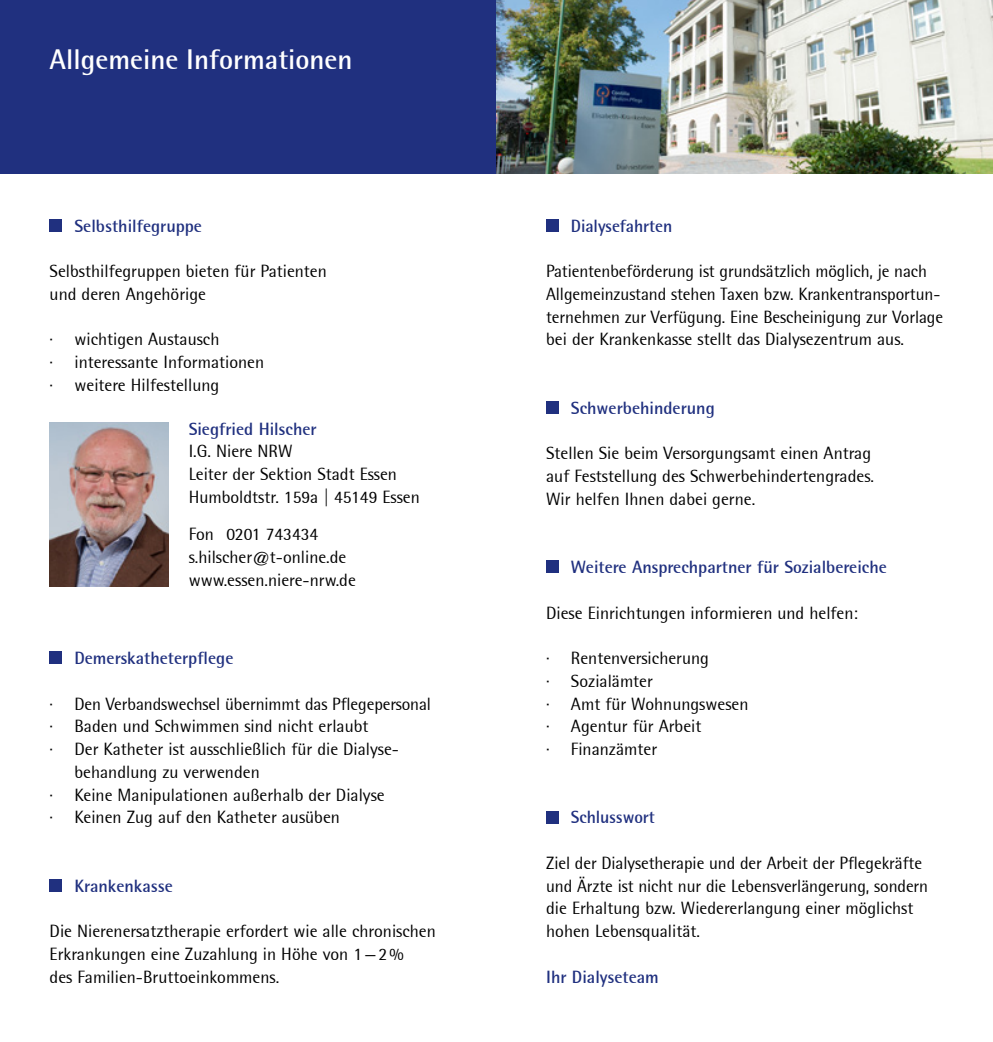
<style>
.page{position:relative;width:993px;height:1042px;background:#fff}
.page>*{position:absolute;margin:0;border:0;box-sizing:border-box;transform-origin:0 0}
.t1{font:700 28px "Rotis Semi Sans";color:#fff}
.t2{font:17.5px/22.8px "Rotis Semi Sans";color:#000}
.t3{font:700 17.5px "Rotis Semi Sans";color:#20307f}
.s1{font-weight:700}
</style>
<div class="page">
<div style="left:0;top:0;width:992px;height:174px;background:#20307f"></div>
<div style="left:50px;top:219px;width:12px;height:13px;background:#20307f"></div>
<div style="left:50px;top:651px;width:12px;height:13px;background:#20307f"></div>
<div style="left:50px;top:879px;width:12px;height:12px;background:#20307f"></div>
<div style="left:546px;top:219px;width:12px;height:13px;background:#20307f"></div>
<div style="left:546px;top:401px;width:12px;height:13px;background:#20307f"></div>
<div style="left:546px;top:560px;width:12px;height:13px;background:#20307f"></div>
<div style="left:546px;top:811px;width:12px;height:12px;background:#20307f"></div>
<img style="left:50px;top:422px;width:119px;height:165px">
<img style="left:496px;top:0;width:496px;height:174px">
<h1 class="t1" style="left:50px;top:43px;width:304px">Allgemeine Informationen</h1>
<p class="t3" style="left:74px;top:215px;width:129px">Selbsthilfegruppe</p>
<p class="t2" style="left:50px;top:260px;width:279px">Selbsthilfegruppen bieten für Patienten und deren Angehörige</p>
<p class="t2" style="left:50px;top:328px;width:216px">· wichtigen Austausch<br>· interessante Informationen · weitere Hilfestellung</p>
<p class="t3" style="left:189px;top:418px;width:129px">Siegfried Hilscher</p>
<p class="t2" style="left:189px;top:440px;width:232px">I.G. Niere NRW<br>Leiter der Sektion Stadt Essen<br>Humboldtstr. 159a <span class="s1">|</span> 45149 Essen</p>
<p class="t2" style="left:189px;top:523px;width:169px">Fon 0201 743434 s.hilscher@t-online.de www.essen.niere-nrw.de</p>
<p class="t3" style="left:74px;top:647px;width:160px">Demerskatheterpflege</p>
<p class="t2" style="left:50px;top:692px;width:383px">· Den Verbandswechsel übernimmt das Pflegepersonal</p>
<p class="t2" style="left:50px;top:715px;width:320px">· Baden und Schwimmen sind nicht erlaubt</p>
<p class="t2" style="left:50px;top:737px;width:351px">· Der Katheter ist ausschließlich für die Dialyse-</p>
<p class="t2" style="left:74px;top:760px;width:187px">behandlung zu verwenden</p>
<p class="t2" style="left:50px;top:783px;width:336px">· Keine Manipulationen außerhalb der Dialyse</p>
<p class="t2" style="left:50px;top:806px;width:292px">· Keinen Zug auf den Katheter ausüben</p>
<p class="t3" style="left:74px;top:875px;width:100px">Krankenkasse</p>
<p class="t2" style="left:50px;top:919px;width:387px">Die Nierenersatztherapie erfordert wie alle chronischen<br>Erkrankungen eine Zuzahlung in Höhe von 1—2%<br>des Familien-Bruttoeinkommens.</p>
<p class="t3" style="left:570px;top:215px;width:103px">Dialysefahrten</p>
<p class="t2" style="left:546px;top:260px;width:398px">Patientenbeförderung ist grundsätzlich möglich, je nach Allgemeinzustand stehen Taxen bzw. Krankentransportun&shy;ternehmen zur Verfügung. Eine Bescheinigung zur Vorlage bei der Krankenkasse stellt das Dialysezentrum aus.</p>
<p class="t3" style="left:570px;top:397px;width:145px">Schwerbehinderung</p>
<p class="t2" style="left:546px;top:442px;width:329px">Stellen Sie beim Versorgungsamt einen Antrag auf Feststellung des Schwerbehindertengrades.<br>Wir helfen Ihnen dabei gerne.</p>
<p class="t3" style="left:570px;top:556px;width:317px">Weitere Ansprechpartner für Sozialbereiche</p>
<p class="t2" style="left:546px;top:601px;width:313px">Diese Einrichtungen informieren und helfen:</p>
<p class="t2" style="left:546px;top:646px;width:204px">· Rentenversicherung<br>· Sozialämter<br>· Amt für Wohnungswesen · Agentur für Arbeit<br>· Finanzämter</p>
<p class="t3" style="left:570px;top:806px;width:85px">Schlusswort</p>
<p class="t2" style="left:546px;top:851px;width:383px">Ziel der Dialysetherapie und der Arbeit der Pflegekräfte und Ärzte ist nicht nur die Lebensverlängerung, sondern die Erhaltung bzw. Wiedererlangung einer möglichst hohen Lebensqualität.</p>
<p class="t3" style="left:546px;top:966px;width:114px">Ihr Dialyseteam</p>
</div>
